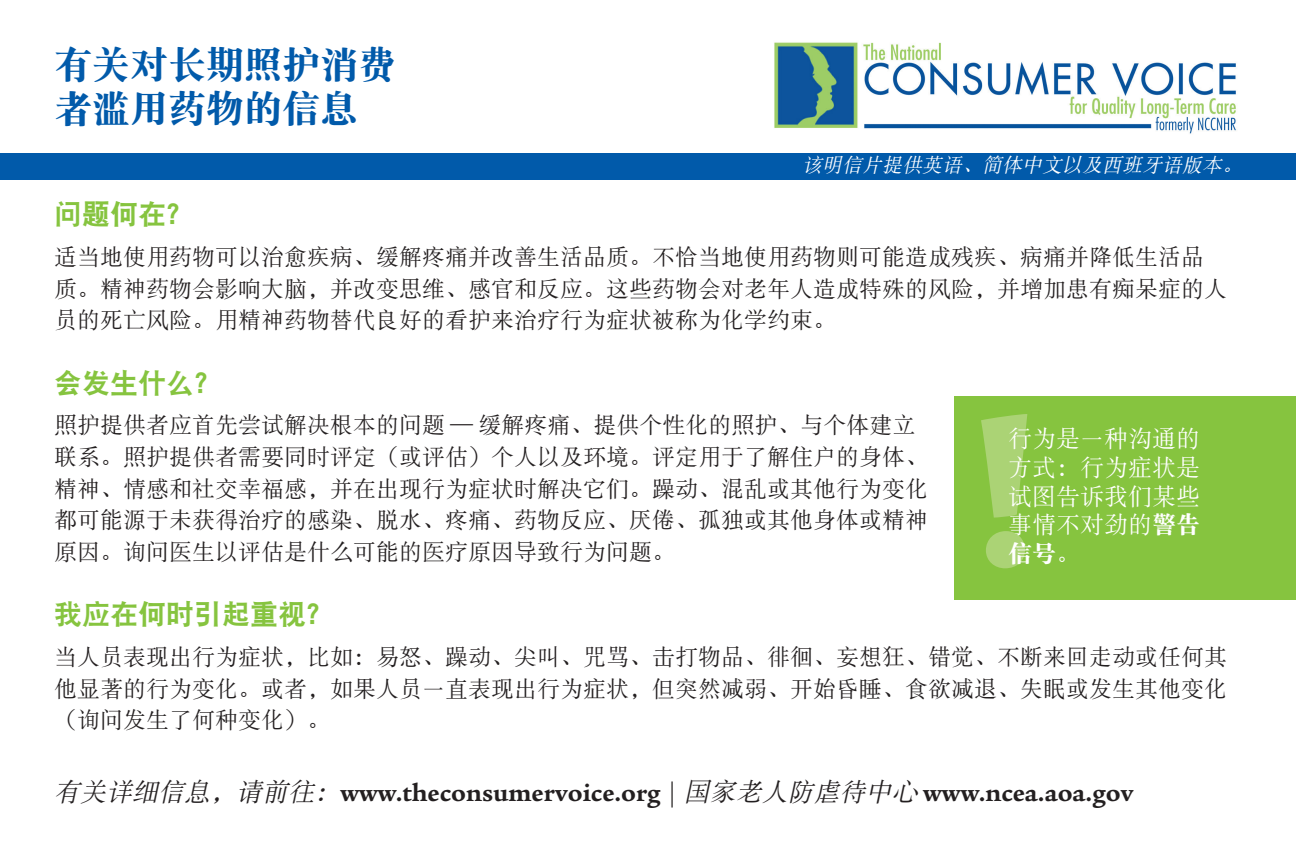
<style>
.page{position:relative;width:1296px;height:864px;background:#fff}
.page>*{position:absolute;margin:0;border:0;box-sizing:border-box;transform-origin:0 0}
.subheader{font:38px/44px "DFP Song W9";color:#015aaa}
.body{font:28px "DFP Hei W9";color:#86c43f}
.body-2{font:700 26px "Legacy Serif Std";color:#231f20}
.body-3{font:24px/28.8px "DFP Song W5";color:#fff;text-align:justify}
.body-4{font:23px/31.6px "DFP Song W5";color:#231f20}
.body-5{font:italic 20px "DFP Song W5";color:#fff}
.s1{font-family:"DFP Song W9"}
.s2{font-family:"DFP Song W5";font-weight:400;font-style:italic}
.s3{font-weight:400;font-style:italic}
</style>
<div class="page">
<div style="left:954px;top:396px;width:342px;height:203px;background:#86c43f"></div>
<svg style="left:981px;top:414px;width:46px;height:154px"></svg>
<div style="left:0;top:153px;width:1296px;height:27px;background:#015aaa"></div>
<img style="left:774px;top:42px;width:462px;height:92px">
<p class="subheader" style="left:54px;top:43px;width:343px">有关对长期照护消费者滥用药物的信息</p>
<p class="body-5" style="left:802px;top:154px;width:446px">该明信片提供英语、简体中文以及西班牙语版本。</p>
<p class="body" style="left:54px;top:200px;width:141px">问题何在？</p>
<p class="body-4" style="left:54px;top:241px;width:1174px">适当地使用药物可以治愈疾病、缓解疼痛并改善生活品质。不恰当地使用药物则可能造成残疾、病痛并降低生活品质。精神药物会影响大脑，并改变思维、感官和反应。这些药物会对老年人造成特殊的风险，并增加患有痴呆症的人员的死亡风险。用精神药物替代良好的看护来治疗行为症状被称为化学约束。</p>
<p class="body" style="left:54px;top:369px;width:169px">会发生什么？</p>
<p class="body-4" style="left:54px;top:409px;width:875px">照护提供者应首先尝试解决根本的问题 — 缓解疼痛、提供个性化的照护、与个体建立联系。照护提供者需要同时评定（或评估）个人以及环境。评定用于了解住户的身体、精神、情感和社交幸福感，并在出现行为症状时解决它们。躁动、混乱或其他行为变化都可能源于未获得治疗的感染、脱水、疼痛、药物反应、厌倦、孤独或其他身体或精神原因。询问医生以评估是什么可能的医疗原因导致行为问题。</p>
<p class="body" style="left:54px;top:600px;width:281px">我应在何时引起重视？</p>
<p class="body-4" style="left:54px;top:641px;width:1174px;text-align:justify">当人员表现出行为症状，比如：易怒、躁动、尖叫、咒骂、击打物品、徘徊、妄想狂、错觉、不断来回走动或任何其他显著的行为变化。或者，如果人员一直表现出行为症状，但突然减弱、开始昏睡、食欲减退、失眠或发生其他变化（询问发生了何种变化）。</p>
<p class="body-3" style="left:1008px;top:424px;width:193px">行为是一种沟通的方式：行为症状是试图告诉我们某些事情不对劲的<span class="s1">警告信号</span>。</p>
<p class="body-2" style="left:54px;top:778px;width:1081px"><span class="s2">有关详细信息，请前往：</span>www.theconsumervoice.org <span class="s3">|</span> <span class="s2">国家老人防虐待中心</span>www.ncea.aoa.gov</p>
</div>
